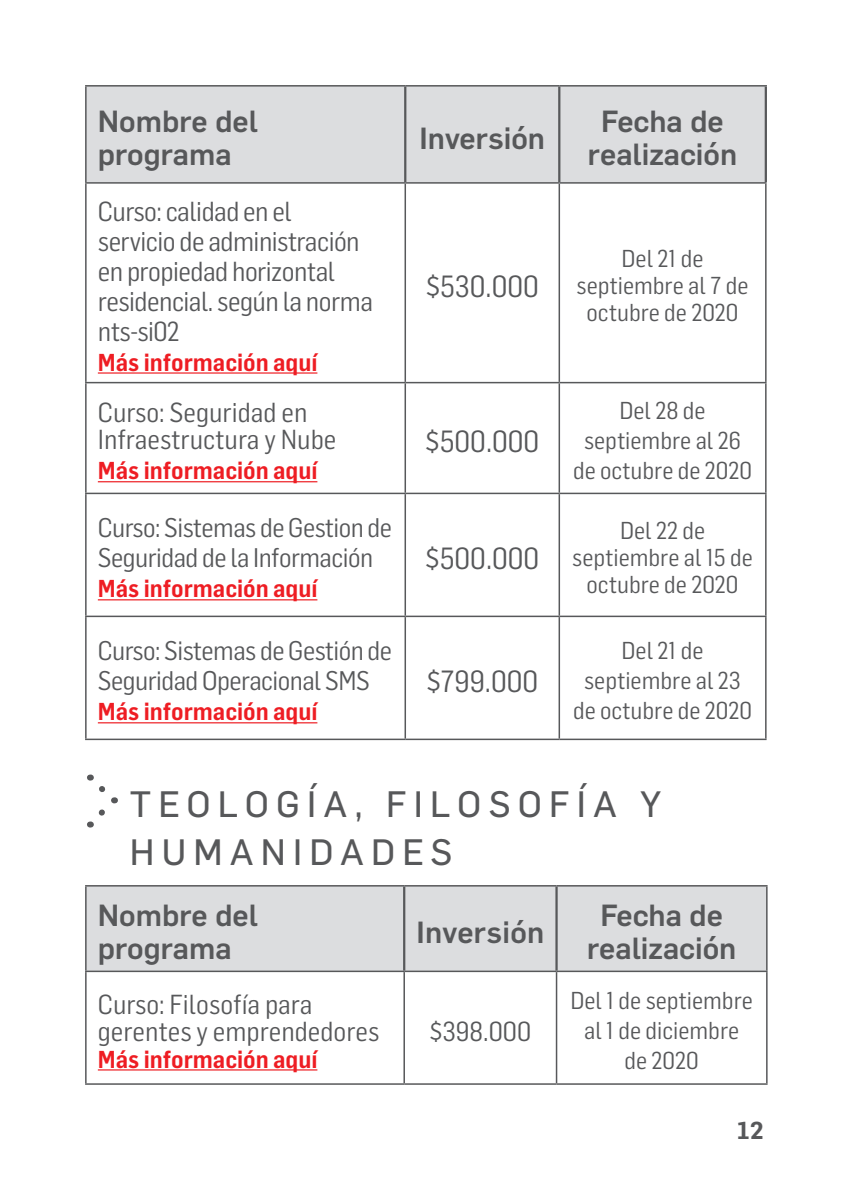
<style>
.page{position:relative;width:851px;height:1191px;background:#fff}
.page>*{position:absolute;margin:0;border:0;box-sizing:border-box;transform-origin:0 0}
.t1{font:36px/48px "Flama Basic";letter-spacing:.2em;color:#57585a}
.t2{font:500 30px/33px "Flama";color:#57585a}
.t3{font:30px "Flama Semicondensed";color:#57585a}
.t4{font:27px/30px "Flama Semicondensed";letter-spacing:-.02em;color:#57585a}
.t5{font:27px/27px "Flama Semicondensed";color:#57585a}
.t6{font:26.4px/30px "Flama Semicondensed";letter-spacing:-.02em;color:#57585a}
.t7{font:24px/30px "Flama Semicondensed";color:#57585a;text-align:center}
.t8{font:600 24px "Flama Semicondensed";color:#ee1d23}
.t9{font:600 24px "Flama";color:#57585a}
</style>
<div class="page">
<div style="left:87px;top:886px;width:679px;height:84px;background:#dcdddf"></div>
<hr style="left:85px;top:885px;width:319px;height:1px;background:#57585a">
<hr style="left:85px;top:886px;width:2px;height:84px;background:#57585a">
<hr style="left:404px;top:885px;width:152px;height:1px;background:#57585a">
<hr style="left:556px;top:885px;width:211px;height:1px;background:#57585a">
<hr style="left:766px;top:886px;width:1px;height:84px;background:#57585a">
<hr style="left:85px;top:1083px;width:319px;height:1px;background:#57585a">
<hr style="left:404px;top:1083px;width:152px;height:1px;background:#57585a">
<hr style="left:556px;top:1083px;width:211px;height:1px;background:#57585a">
<hr style="left:403px;top:886px;width:2px;height:84px;background:#57585a">
<hr style="left:555px;top:886px;width:2px;height:84px;background:#57585a">
<hr style="left:85px;top:970px;width:319px;height:2px;background:#57585a">
<hr style="left:85px;top:972px;width:2px;height:111px;background:#57585a">
<hr style="left:404px;top:970px;width:152px;height:2px;background:#57585a">
<hr style="left:403px;top:972px;width:2px;height:111px;background:#57585a">
<hr style="left:556px;top:970px;width:211px;height:2px;background:#57585a">
<hr style="left:555px;top:972px;width:2px;height:111px;background:#57585a">
<hr style="left:766px;top:972px;width:1px;height:111px;background:#57585a">
<hr style="left:98px;top:1069px;width:219px;height:1px;background:#ee1d23">
<svg style="left:87px;top:774px;width:29px;height:53px"></svg>
<div style="left:87px;top:87px;width:677px;height:95px;background:#dcdddf"></div>
<hr style="left:85px;top:85px;width:320px;height:2px;background:#57585a">
<hr style="left:85px;top:87px;width:2px;height:95px;background:#57585a">
<hr style="left:405px;top:85px;width:154px;height:2px;background:#57585a">
<hr style="left:559px;top:85px;width:207px;height:2px;background:#57585a">
<hr style="left:404px;top:87px;width:2px;height:95px;background:#57585a">
<hr style="left:558px;top:87px;width:2px;height:95px;background:#57585a">
<hr style="left:764px;top:87px;width:2px;height:95px;background:#57585a">
<hr style="left:85px;top:184px;width:2px;height:198px;background:#57585a">
<hr style="left:404px;top:184px;width:2px;height:198px;background:#57585a">
<hr style="left:558px;top:184px;width:2px;height:198px;background:#57585a">
<hr style="left:765px;top:184px;width:1px;height:198px;background:#57585a">
<hr style="left:85px;top:382px;width:320px;height:1px;background:#57585a">
<hr style="left:85px;top:383px;width:2px;height:109px;background:#57585a">
<hr style="left:405px;top:382px;width:154px;height:1px;background:#57585a">
<hr style="left:404px;top:383px;width:2px;height:109px;background:#57585a">
<hr style="left:559px;top:382px;width:207px;height:1px;background:#57585a">
<hr style="left:558px;top:383px;width:2px;height:109px;background:#57585a">
<hr style="left:765px;top:383px;width:1px;height:109px;background:#57585a">
<hr style="left:85px;top:182px;width:320px;height:2px;background:#57585a">
<hr style="left:405px;top:182px;width:154px;height:2px;background:#57585a">
<hr style="left:559px;top:182px;width:207px;height:2px;background:#57585a">
<hr style="left:85px;top:492px;width:320px;height:2px;background:#57585a">
<hr style="left:85px;top:494px;width:2px;height:121px;background:#57585a">
<hr style="left:405px;top:492px;width:154px;height:2px;background:#57585a">
<hr style="left:404px;top:494px;width:2px;height:121px;background:#57585a">
<hr style="left:559px;top:492px;width:207px;height:2px;background:#57585a">
<hr style="left:558px;top:494px;width:2px;height:121px;background:#57585a">
<hr style="left:765px;top:494px;width:1px;height:121px;background:#57585a">
<hr style="left:85px;top:615px;width:320px;height:2px;background:#57585a">
<hr style="left:85px;top:617px;width:2px;height:121px;background:#57585a">
<hr style="left:405px;top:615px;width:154px;height:2px;background:#57585a">
<hr style="left:404px;top:617px;width:2px;height:121px;background:#57585a">
<hr style="left:559px;top:615px;width:207px;height:2px;background:#57585a">
<hr style="left:558px;top:617px;width:2px;height:121px;background:#57585a">
<hr style="left:765px;top:617px;width:1px;height:121px;background:#57585a">
<hr style="left:85px;top:738px;width:320px;height:2px;background:#57585a">
<hr style="left:405px;top:738px;width:154px;height:2px;background:#57585a">
<hr style="left:559px;top:738px;width:207px;height:2px;background:#57585a">
<hr style="left:98px;top:372px;width:219px;height:1px;background:#ee1d23">
<hr style="left:98px;top:481px;width:219px;height:1px;background:#ee1d23">
<hr style="left:98px;top:599px;width:219px;height:1px;background:#ee1d23">
<hr style="left:98px;top:722px;width:219px;height:1px;background:#ee1d23">
<p class="t2" style="left:98px;top:103px;width:162px">Nombre del programa</p>
<p class="t4" style="left:98px;top:195px;width:276px">Curso: calidad en el servicio de administración en propiedad horizontal residencial. según la norma nts-si02</p>
<p class="t8" style="left:98px;top:346px;width:221px">Más información aquí</p>
<p class="t5" style="left:98px;top:398px;width:240px">Curso: Seguridad en<br>Infraestructura y Nube</p>
<p class="t8" style="left:98px;top:455px;width:221px">Más información aquí</p>
<p class="t6" style="left:98px;top:512px;width:296px">Curso: Sistemas de Gestion de<br>Seguridad de la Información</p>
<p class="t8" style="left:98px;top:573px;width:221px">Más información aquí</p>
<p class="t6" style="left:98px;top:635px;width:296px">Curso: Sistemas de Gestión de<br>Seguridad Operacional SMS</p>
<p class="t8" style="left:98px;top:696px;width:221px">Más información aquí</p>
<p class="t2" style="left:419px;top:119px;width:127px">Inversión</p>
<p class="t2" style="left:587px;top:103px;width:151px;text-align:center">Fecha de realización</p>
<p class="t3" style="left:425px;top:267px;width:115px">$530.000</p>
<p class="t3" style="left:425px;top:422px;width:115px">$500.000</p>
<p class="t3" style="left:425px;top:539px;width:115px">$500.000</p>
<p class="t3" style="left:426px;top:662px;width:113px">$799.000</p>
<p class="t7" style="left:576px;top:244px;width:173px;line-height:27px">Del 21 de septiembre al 7 de octubre de 2020</p>
<p class="t7" style="left:573px;top:395px;width:180px">Del 28 de septiembre al 26 de octubre de 2020</p>
<p class="t7" style="left:572px;top:516px;width:182px;line-height:27px">Del 22 de septiembre al 15 de octubre de 2020</p>
<p class="t7" style="left:573px;top:634px;width:180px">Del 21 de septiembre al 23 de octubre de 2020</p>
<p class="t1" style="left:130px;top:778px;width:533px">TEOLOGÍA, FILOSOFÍA Y<br>HUMANIDADES</p>
<p class="t2" style="left:98px;top:897px;width:162px">Nombre del programa</p>
<p class="t2" style="left:587px;top:897px;width:151px;text-align:center">Fecha de realización</p>
<p class="t2" style="left:416px;top:913px;width:129px">Inversión</p>
<p class="t5" style="left:98px;top:989px;width:283px">Curso: Filosofía para gerentes y emprendedores</p>
<p class="t8" style="left:98px;top:1043px;width:221px">Más información aquí</p>
<p class="t4" style="left:429px;top:1014px;width:103px">$398.000</p>
<p class="t7" style="left:570px;top:984px;width:184px">Del 1 de septiembre al 1 de diciembre de 2020</p>
<p class="t9" style="left:737px;top:1113px;width:28px">12</p>
</div>
